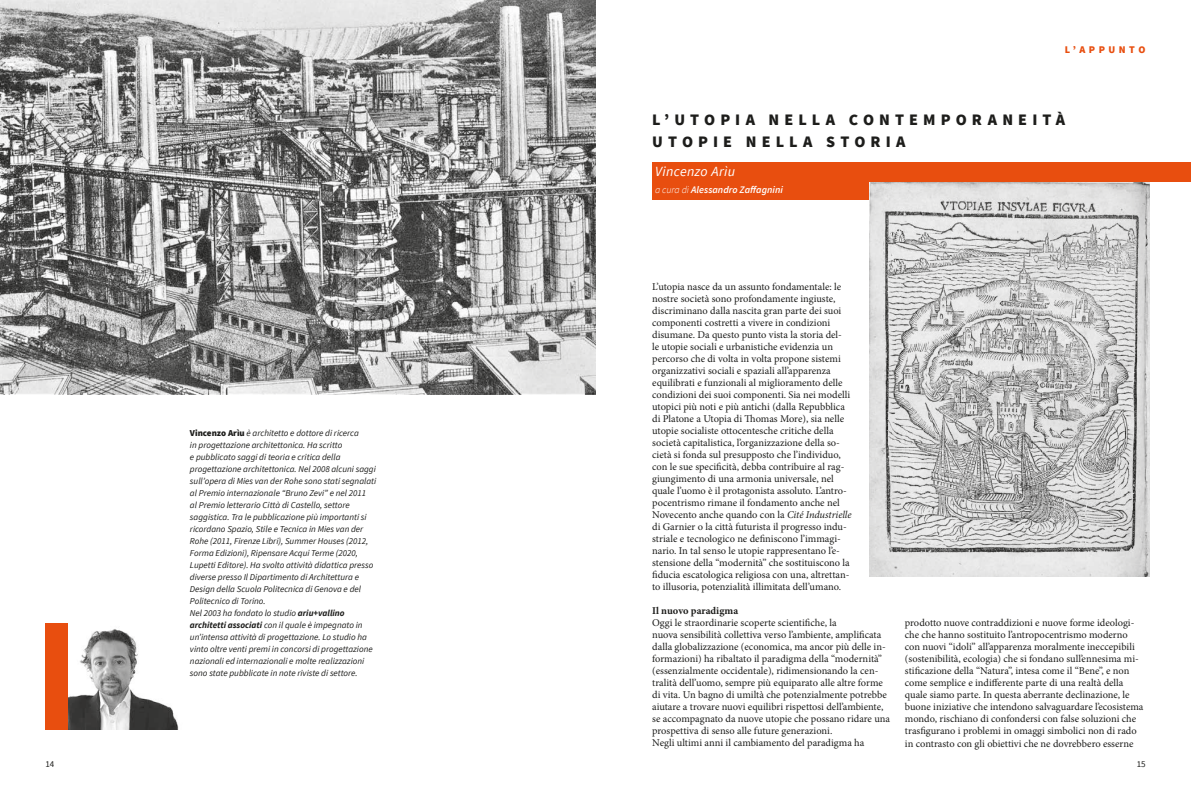
<style>
.page{position:relative;width:1191px;height:794px;background:#fff}
.page>*{position:absolute;margin:0;border:0;box-sizing:border-box;transform-origin:0 0}
.t1{font:900 16px "Source Sans Pro";letter-spacing:.32em;color:#1d1d1b}
.t2{font:italic 14px "Source Sans Pro";letter-spacing:.02em;color:#fff}
.t3{font:10.4px/12px "Minion Pro";color:#1d1d1b}
.t4{font:700 10.4px "Minion Pro";color:#1d1d1b}
.t5{font:900 10.2px "Source Sans Pro";letter-spacing:.345em;color:#e84e0f}
.t6{font:italic 600 10px "Source Sans Pro";color:#fff}
.Normale{font:italic 9px/12px "Source Sans Pro";color:#1d1d1b}
.t7{font:9px "Source Sans Pro";color:#1d1d1b}
.s1{font-weight:900;font-style:normal}
.s2{font-weight:700}
.s3{font-weight:300}
.s4{font-style:italic}
</style>
<div class="page">
<img style="left:0;top:0;width:595px;height:394px">
<div style="left:45px;top:622px;width:23px;height:107px;background:#e84e0f"></div>
<div style="left:652px;top:162px;width:539px;height:20px;background:#e84e0f"></div>
<div style="left:652px;top:182px;width:237px;height:17px;background:#e84e0f"></div>
<img style="left:68px;top:629px;width:111px;height:100px">
<img style="left:869px;top:182px;width:280px;height:394px">
<p class="t5" style="left:1065px;top:43px;width:82px">L’APPUNTO</p>
<p class="Normale" style="left:190px;top:427px;width:188px"><span class="s1">Vincenzo Arìu</span> è architetto e dottore di ricerca<br>in progettazione architettonica. Ha scritto<br>e pubblicato saggi di teoria e critica della progettazione architettonica. Nel 2008 alcuni saggi sull’opera di Mies van der Rohe sono stati segnalati al Premio internazionale “Bruno Zevi” e nel 2011<br>al Premio letterario Città di Castello, settore saggistica. Tra le pubblicazione più importanti si ricordano Spazio, Stile e Tecnica in Mies van der Rohe (2011, Firenze Libri), Summer Houses (2012, Forma Edizioni), Ripensare Acqui Terme (2020, Lupetti Editore). Ha svolto attività didattica presso diverse presso Il Dipartimento di Architettura e Design della Scuola Politecnica di Genova e del Politecnico di Torino.</p>
<p class="Normale" style="left:190px;top:607px;width:184px">Nel 2003 ha fondato lo studio <span class="s2">ariu+vallino architetti associati</span> con il quale è impegnato in un’intensa attività di progettazione. Lo studio ha vinto oltre venti premi in concorsi di progettazione nazionali ed internazionali e molte realizzazioni sono state pubblicate in note riviste di settore.</p>
<p class="t1" style="left:652px;top:110px;width:414px">L’UTOPIA NELLA CONTEMPORANEITÀ</p>
<p class="t1" style="left:652px;top:131px;width:255px">UTOPIE NELLA STORIA</p>
<p class="t2" style="left:655px;top:162px;width:82px">Vincenzo Arìu</p>
<p class="t6" style="left:655px;top:183px;width:129px"><span class="s3">a cura di</span> Alessandro Zaffagnini</p>
<p class="t3" style="left:652px;top:280px;width:201px">L’utopia nasce da un assunto fondamentale: le nostre società sono profondamente ingiuste, discriminano dalla nascita gran parte dei suoi componenti costretti a vivere in condizioni disumane. Da questo punto vista la storia del-<br>le utopie sociali e urbanistiche evidenzia un percorso che di volta in volta propone sistemi organizzativi sociali e spaziali all’apparenza equilibrati e funzionali al miglioramento delle condizioni dei suoi componenti. Sia nei modelli utopici più noti e più antichi (dalla Repubblica di Platone a Utopia di Thomas More), sia nelle utopie socialiste ottocentesche critiche della società capitalistica, l’organizzazione della so&shy;cietà si fonda sul presupposto che l’individuo, con le sue specificità, debba contribuire al rag&shy;giungimento di una armonia universale, nel quale l’uomo è il protagonista assoluto. L’antro&shy;pocentrismo rimane il fondamento anche nel Novecento anche quando con la <span class="s4">Cité Industrielle </span>di Garnier o la città futurista il progresso indu&shy;striale e tecnologico ne definiscono l’immagi&shy;nario. In tal senso le utopie rappresentano l’e&shy;stensione della “modernità” che sostituiscono la fiducia escatologica religiosa con una, altrettan&shy;to illusoria, potenzialità illimitata dell’umano.</p>
<p class="t4" style="left:652px;top:604px;width:87px">Il nuovo paradigma</p>
<p class="t3" style="left:652px;top:616px;width:239px">Oggi le straordinarie scoperte scientifiche, la<br>nuova sensibilità collettiva verso l’ambiente, amplificata dalla globalizzazione (economica, ma ancor più delle in&shy;formazioni) ha ribaltato il paradigma della “modernità” (essenzialmente occidentale), ridimensionando la cen&shy;tralità dell’uomo, sempre più equiparato alle altre forme di vita. Un bagno di umiltà che potenzialmente potrebbe aiutare a trovare nuovi equilibri rispettosi dell’ambiente, se accompagnato da nuove utopie che possano ridare una prospettiva di senso alle future generazioni.</p>
<p class="t3" style="left:652px;top:736px;width:214px">Negli ultimi anni il cambiamento del paradigma ha</p>
<p class="t3" style="left:905px;top:617px;width:240px">prodotto nuove contraddizioni e nuove forme ideologi&shy;che che hanno sostituito l’antropocentrismo moderno con nuovi “idoli” all’apparenza moralmente ineccepibili (sostenibilità, ecologia) che si fondano sull’ennesima mi&shy;stificazione della “Natura”, intesa come il “Bene”, e non come semplice e indifferente parte di una realtà della quale siamo parte. In questa aberrante declinazione, le buone iniziative che intendono salvaguardare l’ecosistema mondo, rischiano di confondersi con false soluzioni che trasfigurano i problemi in omaggi simbolici non di rado in contrasto con gli obiettivi che ne dovrebbero esserne</p>
<p class="t7" style="left:45px;top:758px;width:10px">14</p>
<p class="t7" style="left:1136px;top:758px;width:10px">15</p>
</div>
